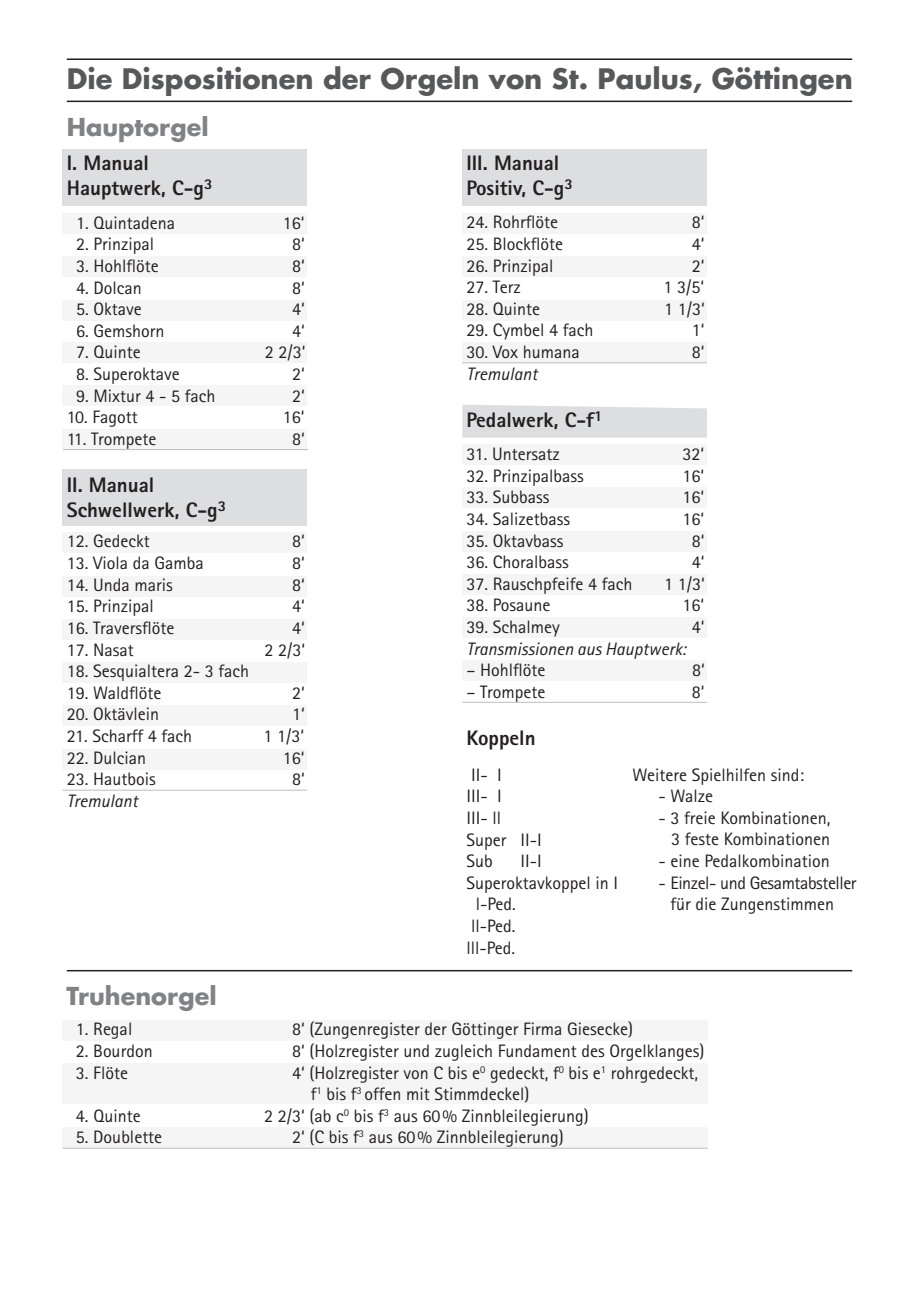
<style>
.page{position:relative;width:919px;height:1289px;background:#fff}
.page>*{position:absolute;margin:0;border:0;box-sizing:border-box;transform-origin:0 0}
.t1{font:700 27.45px "Futura";color:#57585a}
.t2{font:700 24px "Futura";color:#808285}
.t3{font:800 21px/25.2px "Rotis Sans Serif";color:#231f20}
.t4{font:18px/21.6px "Rotis Sans Serif";color:#231f20}
.t5{font:italic 18px "Rotis Sans Serif";color:#231f20}
.t6{font:18px/21.6px "Rotis Sans Serif";letter-spacing:-.025em;color:#231f20;text-align:center}
</style>
<div class="page">
<div style="left:63px;top:385px;width:244px;height:21px;background:#f5f5f6"></div>
<div style="left:63px;top:429px;width:244px;height:21px;background:#f5f5f6"></div>
<div style="left:63px;top:213px;width:244px;height:20px;background:#f5f5f6"></div>
<div style="left:63px;top:256px;width:244px;height:21px;background:#f5f5f6"></div>
<div style="left:63px;top:300px;width:244px;height:20px;background:#f5f5f6"></div>
<div style="left:63px;top:342px;width:244px;height:21px;background:#f5f5f6"></div>
<div style="left:63px;top:149px;width:244px;height:57px;background:#dddee0"></div>
<div style="left:63px;top:705px;width:244px;height:20px;background:#f5f5f6"></div>
<div style="left:63px;top:748px;width:244px;height:21px;background:#f5f5f6"></div>
<div style="left:63px;top:532px;width:244px;height:21px;background:#f5f5f6"></div>
<div style="left:63px;top:576px;width:244px;height:20px;background:#f5f5f6"></div>
<div style="left:63px;top:619px;width:244px;height:21px;background:#f5f5f6"></div>
<div style="left:63px;top:662px;width:244px;height:20px;background:#f5f5f6"></div>
<div style="left:63px;top:469px;width:244px;height:57px;background:#dddee0"></div>
<hr style="left:63px;top:789px;width:244px;height:1px;background:#bcbdc0">
<div style="left:63px;top:1020px;width:644px;height:21px;background:#f5f5f6"></div>
<div style="left:63px;top:1127px;width:644px;height:20px;background:#f5f5f6"></div>
<div style="left:63px;top:1062px;width:644px;height:41px;background:#f5f5f6"></div>
<hr style="left:63px;top:449px;width:245px;height:1px;background:#bcbdc0">
<div style="left:462px;top:444px;width:245px;height:21px;background:#f5f5f6"></div>
<div style="left:462px;top:487px;width:245px;height:21px;background:#f5f5f6"></div>
<div style="left:462px;top:531px;width:245px;height:21px;background:#f5f5f6"></div>
<div style="left:462px;top:573px;width:245px;height:21px;background:#f5f5f6"></div>
<div style="left:462px;top:617px;width:245px;height:20px;background:#f5f5f6"></div>
<div style="left:462px;top:660px;width:245px;height:21px;background:#f5f5f6"></div>
<svg style="left:462px;top:404px;width:245px;height:33px;background:#dfe0e2"></svg>
<div style="left:462px;top:213px;width:245px;height:20px;background:#f5f5f6"></div>
<div style="left:462px;top:256px;width:245px;height:21px;background:#f5f5f6"></div>
<div style="left:462px;top:300px;width:245px;height:20px;background:#f5f5f6"></div>
<div style="left:462px;top:342px;width:245px;height:21px;background:#f5f5f6"></div>
<div style="left:462px;top:149px;width:245px;height:57px;background:#dddee0"></div>
<hr style="left:462px;top:362px;width:245px;height:1px;background:#bcbdc0">
<hr style="left:462px;top:702px;width:245px;height:1px;background:#bcbdc0">
<hr style="left:63px;top:1147px;width:644px;height:1px;background:#bcbdc0">
<hr style="left:67px;top:969px;width:785px;height:2px;background:#231f20">
<hr style="left:67px;top:101px;width:785px;height:1px;background:#231f20">
<hr style="left:67px;top:58px;width:785px;height:2px;background:#231f20">
<h1 class="t1" style="left:67px;top:59px;width:787px">Die Dispositionen der Orgeln von St. Paulus, Göttingen</h1>
<h2 class="t2" style="left:67px;top:110px;width:143px">Hauptorgel</h2>
<p class="t3" style="left:67px;top:150px;width:147px">I. Manual<br>Hauptwerk, C-g<sup>3</sup></p>
<p class="t4" style="left:76px;top:212px;width:100px">1. Quintadena</p>
<p class="t4" style="left:283px;top:212px;width:23px">16‘</p>
<p class="t4" style="left:76px;top:233px;width:79px">2. Prinzipal</p>
<p class="t4" style="left:292px;top:233px;width:14px">8‘</p>
<p class="t4" style="left:76px;top:255px;width:84px">3. Hohlflöte</p>
<p class="t4" style="left:292px;top:255px;width:14px">8‘</p>
<p class="t4" style="left:76px;top:276px;width:67px">4. Dolcan</p>
<p class="t4" style="left:292px;top:276px;width:14px">8‘</p>
<p class="t4" style="left:76px;top:298px;width:67px">5. Oktave</p>
<p class="t4" style="left:292px;top:298px;width:14px">4‘</p>
<p class="t4" style="left:76px;top:320px;width:90px">6. Gemshorn</p>
<p class="t4" style="left:292px;top:320px;width:14px">4‘</p>
<p class="t4" style="left:76px;top:341px;width:66px">7. Quinte</p>
<p class="t4" style="left:265px;top:341px;width:42px">2 2/3‘</p>
<p class="t4" style="left:76px;top:363px;width:105px">8. Superoktave</p>
<p class="t4" style="left:292px;top:363px;width:14px">2‘</p>
<p class="t4" style="left:76px;top:384px;width:141px">9. Mixtur 4 - 5 fach</p>
<p class="t4" style="left:292px;top:384px;width:14px">2‘</p>
<p class="t4" style="left:67px;top:406px;width:72px">10. Fagott</p>
<p class="t4" style="left:283px;top:406px;width:23px">16‘</p>
<p class="t4" style="left:67px;top:428px;width:91px">11. Trompete</p>
<p class="t4" style="left:292px;top:428px;width:14px">8‘</p>
<p class="t3" style="left:67px;top:471px;width:161px">II. Manual<br>Schwellwerk, C-g<sup>3</sup></p>
<p class="t4" style="left:67px;top:530px;width:84px">12. Gedeckt</p>
<p class="t4" style="left:292px;top:530px;width:14px">8‘</p>
<p class="t4" style="left:67px;top:552px;width:138px">13. Viola da Gamba</p>
<p class="t4" style="left:292px;top:552px;width:14px">8‘</p>
<p class="t4" style="left:67px;top:573px;width:108px">14. Unda maris</p>
<p class="t4" style="left:292px;top:573px;width:14px">8‘</p>
<p class="t4" style="left:67px;top:595px;width:88px">15. Prinzipal</p>
<p class="t4" style="left:292px;top:595px;width:14px">4‘</p>
<p class="t4" style="left:67px;top:617px;width:109px">16. Traversflöte</p>
<p class="t4" style="left:292px;top:617px;width:14px">4‘</p>
<p class="t4" style="left:67px;top:638px;width:68px">17. Nasat</p>
<p class="t4" style="left:264px;top:638px;width:42px">2 2/3‘</p>
<p class="t4" style="left:67px;top:660px;width:184px">18. Sesquialtera 2- 3 fach</p>
<p class="t4" style="left:67px;top:681px;width:96px">19. Waldflöte</p>
<p class="t4" style="left:292px;top:681px;width:14px">2‘</p>
<p class="t4" style="left:67px;top:703px;width:94px">20. Oktävlein</p>
<p class="t4" style="left:292px;top:703px;width:14px">1‘</p>
<p class="t4" style="left:67px;top:725px;width:127px">21. Scharff 4 fach</p>
<p class="t4" style="left:263px;top:725px;width:42px">1 1/3‘</p>
<p class="t4" style="left:67px;top:746px;width:81px">22. Dulcian</p>
<p class="t4" style="left:283px;top:746px;width:23px">16‘</p>
<p class="t4" style="left:67px;top:768px;width:90px">23. Hautbois</p>
<p class="t4" style="left:292px;top:768px;width:14px">8‘</p>
<p class="t5" style="left:67px;top:790px;width:72px">Tremulant</p>
<p class="t3" style="left:466px;top:150px;width:108px">III. Manual<br>Positiv, C-g<sup>3</sup></p>
<p class="t4" style="left:466px;top:211px;width:93px">24. Rohrflöte</p>
<p class="t4" style="left:691px;top:211px;width:14px">8‘</p>
<p class="t4" style="left:466px;top:233px;width:98px">25. Blockflöte</p>
<p class="t4" style="left:691px;top:233px;width:14px">4‘</p>
<p class="t4" style="left:466px;top:254px;width:88px">26. Prinzipal</p>
<p class="t4" style="left:691px;top:254px;width:14px">2‘</p>
<p class="t4" style="left:466px;top:276px;width:56px">27. Terz</p>
<p class="t4" style="left:663px;top:276px;width:42px">1 3/5‘</p>
<p class="t4" style="left:466px;top:298px;width:75px">28. Quinte</p>
<p class="t4" style="left:664px;top:298px;width:42px">1 1/3‘</p>
<p class="t4" style="left:466px;top:319px;width:128px">29. Cymbel 4 fach</p>
<p class="t4" style="left:691px;top:319px;width:14px">1‘</p>
<p class="t4" style="left:466px;top:341px;width:115px">30. Vox humana</p>
<p class="t4" style="left:691px;top:341px;width:14px">8‘</p>
<p class="t5" style="left:466px;top:363px;width:72px">Tremulant</p>
<p class="t3" style="left:466px;top:406px;width:137px">Pedalwerk, C-f<sup>1</sup></p>
<p class="t4" style="left:466px;top:443px;width:95px">31. Untersatz</p>
<p class="t4" style="left:682px;top:443px;width:23px">32‘</p>
<p class="t4" style="left:466px;top:464px;width:119px">32. Prinzipalbass</p>
<p class="t4" style="left:682px;top:464px;width:23px">16‘</p>
<p class="t4" style="left:466px;top:486px;width:84px">33. Subbass</p>
<p class="t4" style="left:682px;top:486px;width:23px">16‘</p>
<p class="t4" style="left:466px;top:508px;width:105px">34. Salizetbass</p>
<p class="t4" style="left:682px;top:508px;width:23px">16‘</p>
<p class="t4" style="left:466px;top:529px;width:98px">35. Oktavbass</p>
<p class="t4" style="left:691px;top:529px;width:14px">8‘</p>
<p class="t4" style="left:466px;top:551px;width:104px">36. Choralbass</p>
<p class="t4" style="left:691px;top:551px;width:14px">4‘</p>
<p class="t4" style="left:466px;top:572px;width:167px">37. Rauschpfeife 4 fach</p>
<p class="t4" style="left:664px;top:572px;width:42px">1 1/3‘</p>
<p class="t4" style="left:466px;top:594px;width:85px">38. Posaune</p>
<p class="t4" style="left:682px;top:594px;width:23px">16‘</p>
<p class="t4" style="left:466px;top:616px;width:95px">39. Schalmey</p>
<p class="t4" style="left:691px;top:616px;width:14px">4‘</p>
<p class="t5" style="left:466px;top:638px;width:221px">Transmissionen aus Hauptwerk:</p>
<p class="t4" style="left:466px;top:659px;width:80px">– Hohlflöte</p>
<p class="t4" style="left:692px;top:659px;width:14px">8‘</p>
<p class="t4" style="left:466px;top:680px;width:80px">– Trompete</p>
<p class="t4" style="left:691px;top:680px;width:14px">8‘</p>
<p class="t3" style="left:466px;top:724px;width:71px">Koppeln</p>
<p class="t4" style="left:466px;top:763px;width:77px">II- I<br>III- I<br>III- ll<br>Super II-I<br>Sub</p>
<p class="t4" style="left:632px;top:763px;width:173px">Weitere Spielhilfen sind:</p>
<p class="t4" style="left:658px;top:785px;width:56px">- Walze</p>
<p class="t4" style="left:658px;top:806px;width:173px;text-align:right">- 3 freie Kombinationen,<br>3 feste Kombinationen</p>
<p class="t4" style="left:658px;top:850px;width:173px">- eine Pedalkombination</p>
<p class="t6" style="left:658px;top:871px;width:199px">- Einzel- und Gesamtabsteller für die Zungenstimmen</p>
<p class="t4" style="left:520px;top:850px;width:23px">II-I</p>
<p class="t4" style="left:466px;top:871px;width:153px">Superoktavkoppel in I</p>
<p class="t4" style="left:475px;top:893px;width:41px">l-Ped.</p>
<p class="t4" style="left:471px;top:914px;width:46px">ll-Ped.</p>
<p class="t4" style="left:466px;top:936px;width:50px">lll-Ped.</p>
<h2 class="t2" style="left:67px;top:979px;width:151px">Truhenorgel</h2>
<p class="t4" style="left:76px;top:1018px;width:58px">1. Regal</p>
<p class="t4" style="left:292px;top:1018px;width:342px">8‘ (Zungenregister der Göttinger Firma Giesecke)</p>
<p class="t4" style="left:76px;top:1039px;width:78px">2. Bourdon</p>
<p class="t4" style="left:292px;top:1039px;width:414px">8‘ (Holzregister und zugleich Fundament des Orgelklanges)</p>
<p class="t4" style="left:76px;top:1061px;width:53px">3. Flöte</p>
<p class="t4" style="left:311px;top:1061px;width:389px;text-indent:-19px">4‘ (Holzregister von C bis e<sup>0</sup> gedeckt, f<sup>0</sup> bis e<sup>1</sup> rohrgedeckt, f<sup>1</sup> bis f<sup>3</sup> offen mit Stimmdeckel)</p>
<p class="t4" style="left:76px;top:1104px;width:66px">4. Quinte</p>
<p class="t4" style="left:264px;top:1104px;width:326px">2 2/3‘ (ab c<sup>0</sup> bis f<sup>3</sup> aus 60% Zinnbleilegierung)</p>
<p class="t4" style="left:76px;top:1126px;width:88px">5. Doublette</p>
<p class="t4" style="left:292px;top:1126px;width:273px">2‘ (C bis f<sup>3</sup> aus 60% Zinnbleilegierung)</p>
</div>
